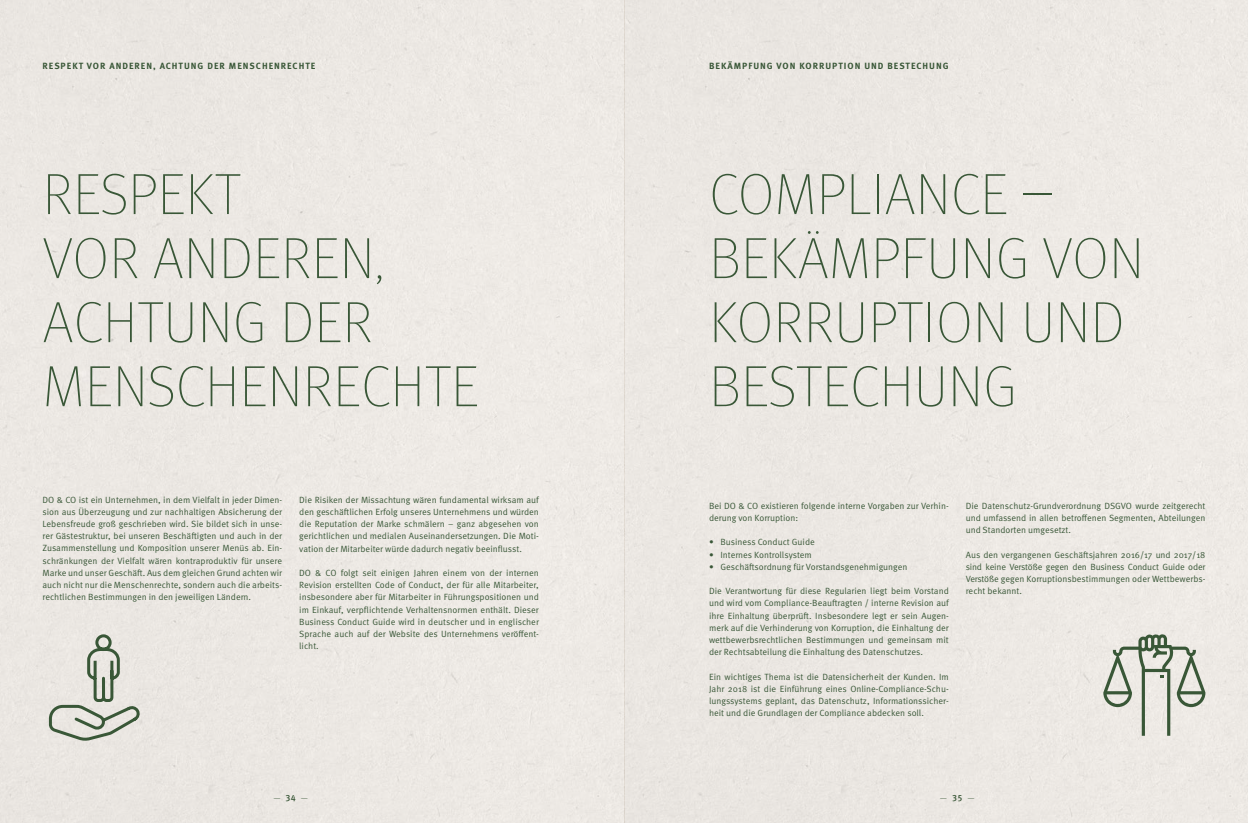
<style>
.page{position:relative;width:1248px;height:823px;background:#fff}
.page>*{position:absolute;margin:0;border:0;box-sizing:border-box;transform-origin:0 0}
.t1{font:100 58px/64px "Meta Pro";letter-spacing:.01em;color:#395737}
.t2{font:9px/12.2px "Meta Pro Norm";color:#395737;text-align:justify}
.t3{font:700 9px "Meta Pro";letter-spacing:.11em;color:#395737}
.t4{font:300 9px "Meta Pro";color:#395737}
.s1{font-weight:500}
</style>
<div class="page">
<div style="left:0;top:0;width:1247px;height:822px;background:#ece8e3"></div>
<svg style="left:47px;top:632px;width:96px;height:110px;background:#d2d3ca"></svg>
<svg style="left:1103px;top:633px;width:102px;height:102px;background:#c9ccc2"></svg>
<p class="t3" style="left:43px;top:59px;width:274px">RESPEKT VOR ANDEREN, ACHTUNG DER MENSCHENRECHTE</p>
<h1 class="t1" style="left:43px;top:160px;width:437px">RESPEKT<br>VOR ANDEREN,<br>ACHTUNG DER<br>MENSCHENRECHTE</h1>
<p class="t3" style="left:709px;top:59px;width:241px">BEKÄMPFUNG VON KORRUPTION UND BESTECHUNG</p>
<h1 class="t1" style="left:709px;top:160px;width:436px">COMPLIANCE –<br>BEKÄMPFUNG VON<br>KORRUPTION UND<br>BESTECHUNG</h1>
<p class="t2" style="left:43px;top:492px;width:241px">DO &amp; CO ist ein Unternehmen, in dem Vielfalt in jeder Dimen&shy;sion aus Überzeugung und zur nachhaltigen Absicherung der Lebensfreude groß geschrieben wird. Sie bildet sich in unse&shy;rer Gästestruktur, bei unseren Beschäftigten und auch in der Zusammenstellung und Komposition unserer Menüs ab. Ein&shy;schränkungen der Vielfalt wären kontraproduktiv für unsere Marke und unser Geschäft. Aus dem gleichen Grund achten wir auch nicht nur die Menschenrechte, sondern auch die arbeits&shy;rechtlichen Bestimmungen in den jeweiligen Ländern.</p>
<p class="t2" style="left:709px;top:498px;width:241px">Bei DO &amp; CO existieren folgende interne Vorgaben zur Verhin&shy;derung von Korruption:</p>
<p class="t2" style="left:299px;top:492px;width:241px">Die Risiken der Missachtung wären fundamental wirksam auf den geschäftlichen Erfolg unseres Unternehmens und würden die Reputation der Marke schmälern – ganz abgesehen von gerichtlichen und medialen Auseinandersetzungen. Die Moti&shy;vation der Mitarbeiter würde dadurch negativ beeinflusst.</p>
<p class="t2" style="left:299px;top:565px;width:241px">DO &amp; CO folgt seit einigen Jahren einem von der internen Revision erstellten Code of Conduct, der für alle Mitarbeiter, insbesondere aber für Mitarbeiter in Führungspositionen und im Einkauf, verpflichtende Verhaltensnormen enthält. Dieser Business Conduct Guide wird in deutscher und in englischer Sprache auch auf der Website des Unternehmens veröffent&shy;licht.</p>
<p class="t2" style="left:709px;top:535px;width:107px">• Business Conduct Guide</p>
<p class="t2" style="left:709px;top:547px;width:104px">• Internes Kontrollsystem</p>
<p class="t2" style="left:709px;top:559px;width:200px">• Geschäftsordnung für Vorstandsgenehmigungen</p>
<p class="t2" style="left:709px;top:584px;width:241px">Die Verantwortung für diese Regularien liegt beim Vorstand und wird vom Compliance-Beauftragten / interne Revision auf ihre Einhaltung überprüft. Insbesondere legt er sein Augen&shy;merk auf die Verhinderung von Korruption, die Einhaltung der wettbewerbsrechtlichen Bestimmungen und gemeinsam mit der Rechtsabteilung die Einhaltung des Datenschutzes.</p>
<p class="t2" style="left:709px;top:669px;width:241px">Ein wichtiges Thema ist die Datensicherheit der Kunden. Im Jahr 2018 ist die Einführung eines Online-Compliance-Schu&shy;lungssystems geplant, das Datenschutz, Informationssicher&shy;heit und die Grundlagen der Compliance abdecken soll.</p>
<p class="t2" style="left:965px;top:498px;width:241px">Die Datenschutz-Grundverordnung DSGVO wurde zeitgerecht und umfassend in allen betroffenen Segmenten, Abteilungen und Standorten umgesetzt.</p>
<p class="t2" style="left:965px;top:547px;width:241px">Aus den vergangenen Geschäftsjahren 2016/17 und 2017/18 sind keine Verstöße gegen den Business Conduct Guide oder Verstöße gegen Korruptionsbestimmungen oder Wettbewerbs&shy;recht bekannt.</p>
<p class="t4" style="left:273px;top:790px;width:36px">—<span class="s1">34</span>—</p>
<p class="t4" style="left:939px;top:790px;width:36px">—<span class="s1">35</span>—</p>
</div>
